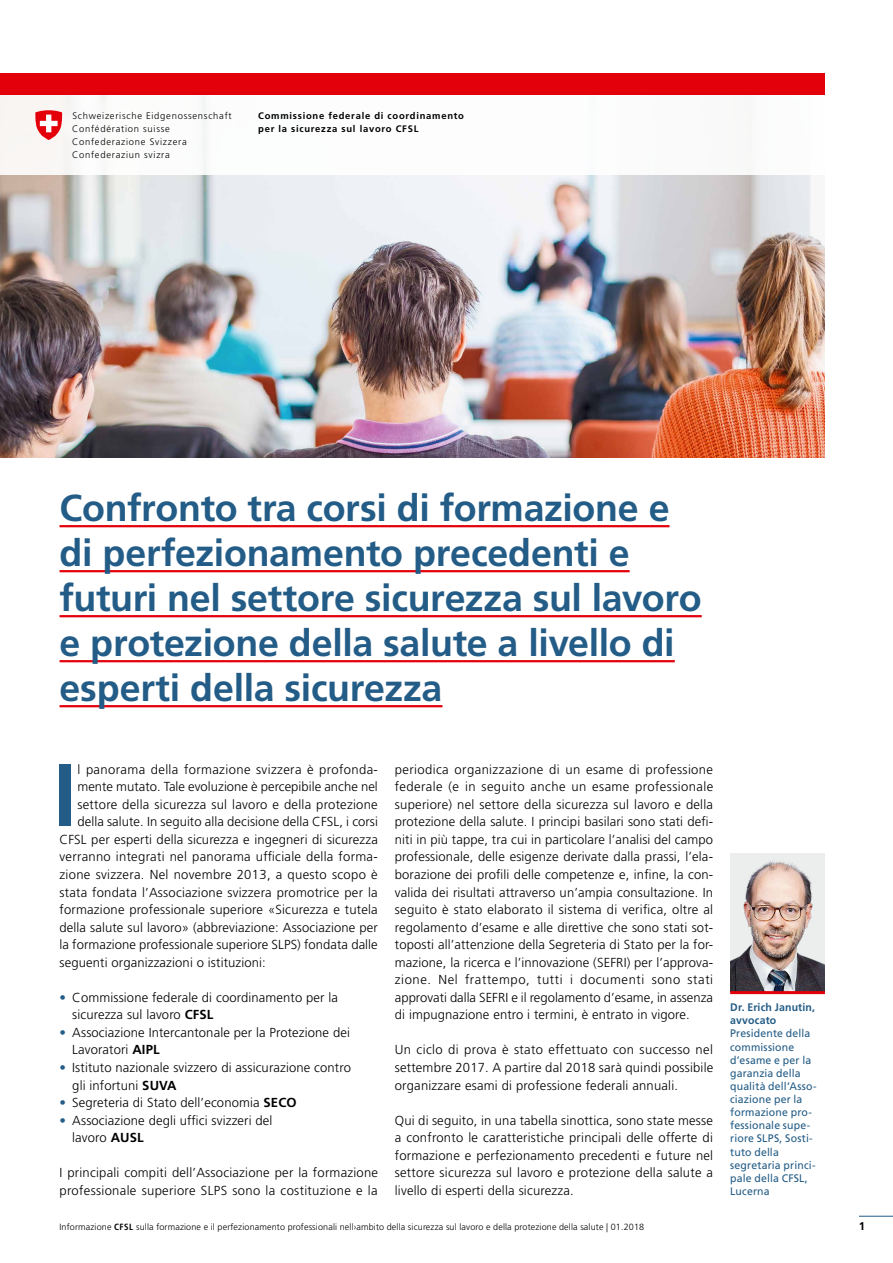
<style>
.page{position:relative;width:893px;height:1263px;background:#fff}
.page>*{position:absolute;margin:0;border:0;box-sizing:border-box;transform-origin:0 0}
.t1{font:700 condensed 88.5px "Frutiger LT Std";color:#235c86}
.t2{font:700 37.5px/45px "Frutiger LT Std";letter-spacing:-.01em;color:#235c86}
.t3{font:300 13.05px/17.5px "Frutiger LT Std";letter-spacing:.01em;color:#000}
.t4{font:300 13.05px "Frutiger LT Std";letter-spacing:.03em;color:#000}
.t5{font:700 11.25px "Frutiger LT Std";color:#000}
.t6{font:10.95px/13px "Frutiger LT Std";letter-spacing:.015em;color:#235c86;scale:.96 1}
.t7{font:700 10.95px/13.2px "Frutiger LT Std";letter-spacing:.015em;color:#235c86;scale:.96 1}
.t8{font:300 9.45px/13px "Frutiger";letter-spacing:.08em;color:#000}
.t9{font:700 9.45px/13px "Frutiger";letter-spacing:.08em;color:#000}
.t10{font:300 9px "Frutiger LT Std";letter-spacing:.015em;color:#000}
.s1{color:#235c86}
.s2{font-weight:700}
.s3{font-weight:700;font-stretch:condensed}
</style>
<div class="page">
<img style="left:0;top:175px;width:825px;height:283px">
<hr style="left:60px;top:525px;width:609px;height:2px;background:#e3000b">
<hr style="left:60px;top:570px;width:570px;height:2px;background:#e3000b">
<hr style="left:60px;top:615px;width:642px;height:2px;background:#e3000b">
<hr style="left:60px;top:660px;width:615px;height:2px;background:#e3000b">
<hr style="left:60px;top:705px;width:382px;height:2px;background:#e3000b">
<img style="left:730px;top:854px;width:95px;height:137px">
<hr style="left:730px;top:991px;width:95px;height:3px;background:#e3000b">
<div style="left:0;top:73px;width:825px;height:21px;background:#e3000b"></div>
<svg style="left:35px;top:110px;width:28px;height:30px"></svg>
<hr style="left:859px;top:1216px;width:34px;height:1px;background:#235c86">
<p class="t8" style="left:72px;top:110px;width:161px">Schweizerische Eidgenossenschaft<br>Confédération suisse<br>Confederazione Svizzera<br>Confederaziun svizra</p>
<p class="t9" style="left:258px;top:110px;width:207px">Commissione federale di coordinamento per la sicurezza sul lavoro CFSL</p>
<h2 class="t2" style="left:60px;top:486px;width:644px">Confronto tra corsi di formazione e di perfezionamento precedenti e futuri nel settore sicurezza sul lavoro e protezione della salute a livello di esperti della sicurezza</h2>
<h1 class="t1" style="left:53px;top:743px;width:26px">I</h1>
<p class="t4" style="left:77px;top:762px;width:302px">l panorama della formazione svizzera è profonda-</p>
<p class="t3" style="left:77px;top:778px;width:302px">mente mutato. Tale evoluzione è percepibile anche nel</p>
<p class="t3" style="left:77px;top:796px;width:302px">settore della sicurezza sul lavoro e della protezione</p>
<p class="t3" style="left:77px;top:813px;width:302px">della salute. In seguito alla decisione della CFSL, i corsi</p>
<p class="t3" style="left:60px;top:831px;width:320px">CFSL per esperti della sicurezza e ingegneri di sicurezza</p>
<p class="t3" style="left:60px;top:848px;width:320px">verranno integrati nel panorama ufficiale della forma-</p>
<p class="t3" style="left:60px;top:866px;width:320px">zione svizzera. Nel novembre 2013, a questo scopo è</p>
<p class="t3" style="left:60px;top:883px;width:320px">stata fondata l’Associazione svizzera promotrice per la</p>
<p class="t3" style="left:60px;top:901px;width:320px">formazione professionale superiore «Sicurezza e tutela</p>
<p class="t3" style="left:60px;top:918px;width:320px">della salute sul lavoro» (abbreviazione: Associazione per</p>
<p class="t3" style="left:60px;top:936px;width:320px">la formazione professionale superiore SLPS) fondata dalle</p>
<p class="t3" style="left:60px;top:954px;width:208px">seguenti organizzazioni o istituzioni:</p>
<p class="t3" style="left:72px;top:989px;width:267px;text-indent:-13px"><span class="s1">•</span> Commissione federale di coordinamento per la sicurezza sul lavoro <span class="s2">CFSL</span></p>
<p class="t3" style="left:72px;top:1024px;width:279px;text-indent:-13px"><span class="s1">•</span> Associazione Intercantonale per la Protezione dei<br>Lavoratori <span class="s2">AIPL</span></p>
<p class="t3" style="left:72px;top:1059px;width:280px;text-indent:-13px"><span class="s1">•</span> Istituto nazionale svizzero di assicurazione contro gli infortuni <span class="s2">SUVA</span></p>
<p class="t3" style="left:60px;top:1094px;width:239px"><span class="s1">•</span> Segreteria di Stato dell’economia <span class="s2">SECO</span></p>
<p class="t3" style="left:72px;top:1111px;width:202px;text-indent:-13px"><span class="s1">•</span> Associazione degli uffici svizzeri del lavoro <span class="s2">AUSL</span></p>
<p class="t3" style="left:60px;top:1164px;width:320px">I principali compiti dell’Associazione per la formazione professionale superiore SLPS sono la costituzione e la</p>
<p class="t3" style="left:395px;top:760px;width:320px;text-align:justify">periodica organizzazione di un esame di professione federale (e in seguito anche un esame professionale superiore) nel settore della sicurezza sul lavoro e della protezione della salute. I principi basilari sono stati defi&shy;niti in più tappe, tra cui in particolare l’analisi del campo professionale, delle esigenze derivate dalla prassi, l’ela&shy;borazione dei profili delle competenze e, infine, la con&shy;valida dei risultati attraverso un’ampia consultazione. In seguito è stato elaborato il sistema di verifica, oltre al regolamento d’esame e alle direttive che sono stati sot&shy;toposti all’attenzione della Segreteria di Stato per la for&shy;mazione, la ricerca e l’innovazione (SEFRI) per l’approva&shy;zione. Nel frattempo, tutti i documenti sono stati approvati dalla SEFRI e il regolamento d’esame, in assenza di impugnazione entro i termini, è entrato in vigore.</p>
<p class="t3" style="left:395px;top:1041px;width:320px;text-align:justify">Un ciclo di prova è stato effettuato con successo nel settembre 2017. A partire dal 2018 sarà quindi possibile organizzare esami di professione federali annuali.</p>
<p class="t3" style="left:395px;top:1111px;width:320px;text-align:justify">Qui di seguito, in una tabella sinottica, sono state messe a confronto le caratteristiche principali delle offerte di formazione e perfezionamento precedenti e future nel settore sicurezza sul lavoro e protezione della salute a livello di esperti della sicurezza.</p>
<p class="t7" style="left:730px;top:1001px;width:90px">Dr. Erich Janutin, avvocato</p>
<p class="t6" style="left:730px;top:1027px;width:91px">Presidente della commissione d’esame e per la garanzia della qualità dell’Asso&shy;ciazione per la formazione pro&shy;fessionale supe&shy;riore SLPS, Sosti&shy;tuto della segretaria princi&shy;pale della CFSL,<br>Lucerna</p>
<p class="t10" style="left:60px;top:1222px;width:586px">Informazione <span class="s3">CFSL</span> sulla formazione e il perfezionamento professionali nell›ambito della sicurezza sul lavoro e della protezione della salute | 01.2018</p>
<p class="t5" style="left:859px;top:1219px;width:8px">1</p>
</div>
